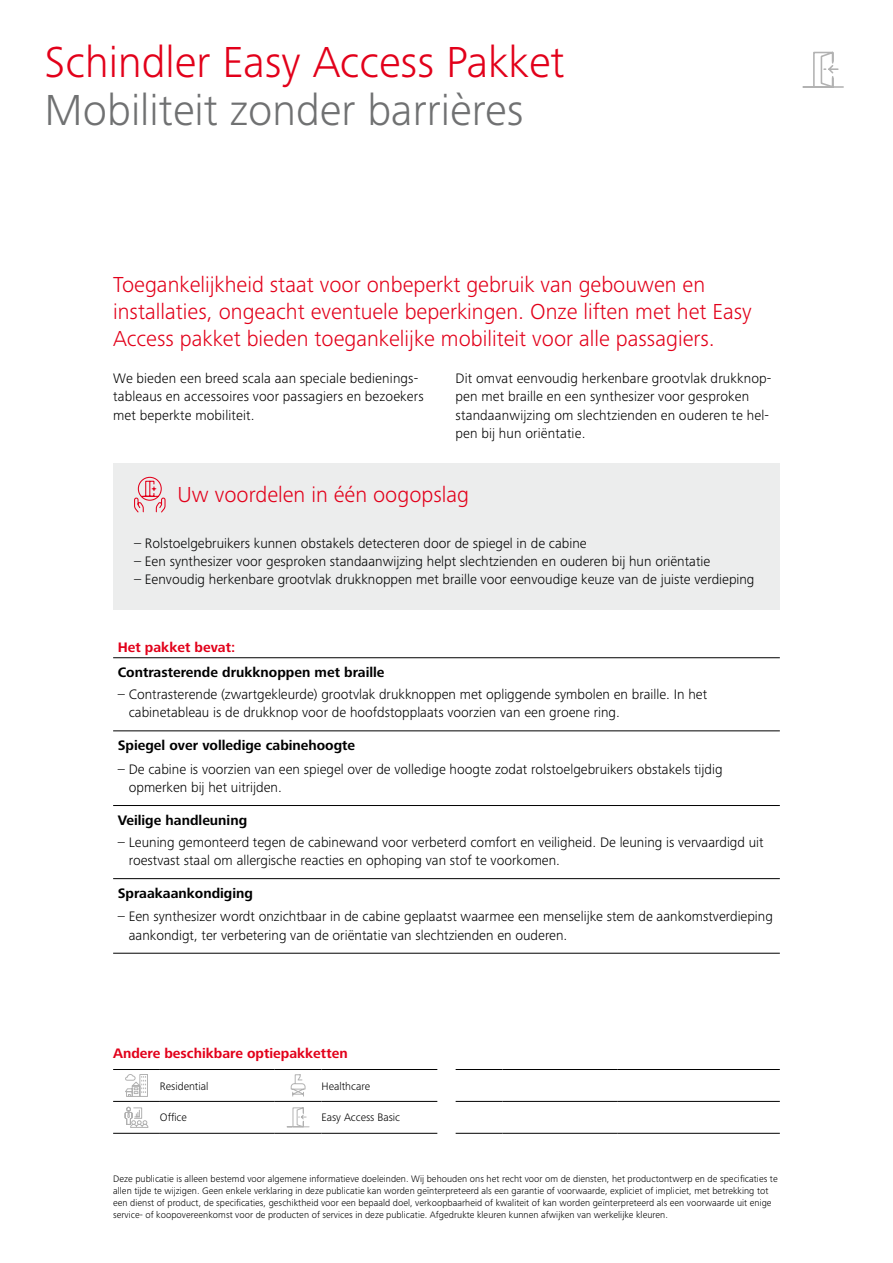
<style>
.page{position:relative;width:893px;height:1263px;background:#fff}
.page>*{position:absolute;margin:0;border:0;box-sizing:border-box;transform-origin:0 0}
.t1{font:300 45px "Frutiger Next LTW1 G";color:#e2001a}
.t2{font:300 45px "Frutiger Next LTW1 G";color:#707172}
.t3{font:300 22.5px/27px "Frutiger Next LTW1 G";color:#e2001a}
.t4{font:300 14.25px/18.3px "Frutiger Next LTW1 G";color:#000}
.t5{font:700 14.25px "Frutiger Next LTW1 G";color:#000}
.t6{font:700 14.25px "Frutiger Next LTW1 G";color:#e2001a}
.t7{font:300 11.25px "Frutiger Next LTW1 G";color:#000}
.t8{font:300 9.75px/12.1px "Frutiger Next LTW1 G";letter-spacing:.005em;color:#000}
</style>
<div class="page">
<hr style="left:113px;top:731px;width:667px;height:1px;background:#000">
<hr style="left:113px;top:805px;width:667px;height:1px;background:#000">
<hr style="left:113px;top:878px;width:667px;height:1px;background:#000">
<hr style="left:113px;top:657px;width:667px;height:1px;background:#000">
<hr style="left:113px;top:953px;width:667px;height:1px;background:#000">
<hr style="left:113px;top:1069px;width:47px;height:1px;background:#000">
<hr style="left:160px;top:1069px;width:115px;height:1px;background:#000">
<hr style="left:275px;top:1069px;width:46px;height:1px;background:#000">
<hr style="left:321px;top:1069px;width:116px;height:1px;background:#000">
<hr style="left:113px;top:1101px;width:47px;height:1px;background:#000">
<hr style="left:160px;top:1101px;width:115px;height:1px;background:#000">
<hr style="left:275px;top:1101px;width:46px;height:1px;background:#000">
<hr style="left:321px;top:1101px;width:116px;height:1px;background:#000">
<hr style="left:113px;top:1133px;width:47px;height:1px;background:#000">
<hr style="left:160px;top:1133px;width:115px;height:1px;background:#000">
<hr style="left:275px;top:1133px;width:46px;height:1px;background:#000">
<hr style="left:321px;top:1133px;width:116px;height:1px;background:#000">
<svg style="left:125px;top:1074px;width:23px;height:23px"></svg>
<svg style="left:290px;top:1074px;width:16px;height:23px"></svg>
<svg style="left:124px;top:1106px;width:25px;height:22px"></svg>
<svg style="left:286px;top:1107px;width:24px;height:21px"></svg>
<hr style="left:456px;top:1069px;width:46px;height:1px;background:#000">
<hr style="left:502px;top:1069px;width:115px;height:1px;background:#000">
<hr style="left:617px;top:1069px;width:47px;height:1px;background:#000">
<hr style="left:664px;top:1069px;width:116px;height:1px;background:#000">
<hr style="left:456px;top:1101px;width:46px;height:1px;background:#000">
<hr style="left:502px;top:1101px;width:115px;height:1px;background:#000">
<hr style="left:617px;top:1101px;width:47px;height:1px;background:#000">
<hr style="left:664px;top:1101px;width:116px;height:1px;background:#000">
<hr style="left:456px;top:1133px;width:46px;height:1px;background:#000">
<hr style="left:502px;top:1133px;width:115px;height:1px;background:#000">
<hr style="left:617px;top:1133px;width:47px;height:1px;background:#000">
<hr style="left:664px;top:1133px;width:116px;height:1px;background:#000">
<div style="left:113px;top:463px;width:667px;height:147px;background:#eceded"></div>
<svg style="left:134px;top:476px;width:32px;height:37px"></svg>
<svg style="left:802px;top:51px;width:42px;height:37px"></svg>
<h1 class="t1" style="left:45px;top:36px;width:522px">Schindler Easy Access Pakket</h1>
<h1 class="t2" style="left:45px;top:84px;width:480px">Mobiliteit zonder barrières</h1>
<h2 class="t3" style="left:113px;top:271px;width:640px">Toegankelijkheid staat voor onbeperkt gebruik van gebouwen en installaties, ongeacht eventuele beperkingen. Onze liften met het Easy<br>Access pakket bieden toegankelijke mobiliteit voor alle passagiers.</h2>
<p class="t4" style="left:113px;top:369px;width:312px">We bieden een breed scala aan speciale bedienings&shy;tableaus en accessoires voor passagiers en bezoekers met beperkte mobiliteit.</p>
<p class="t4" style="left:456px;top:369px;width:317px">Dit omvat eenvoudig herkenbare grootvlak drukknop&shy;pen met braille en een synthesizer voor gesproken standaanwijzing om slechtzienden en ouderen te hel&shy;pen bij hun oriëntatie.</p>
<h2 class="t3" style="left:178px;top:481px;width:293px">Uw voordelen in één oogopslag</h2>
<p class="t4" style="left:134px;top:534px;width:454px">– Rolstoelgebruikers kunnen obstakels detecteren door de spiegel in de cabine</p>
<p class="t4" style="left:134px;top:552px;width:578px">– Een synthesizer voor gesproken standaanwijzing helpt slechtzienden en ouderen bij hun oriëntatie</p>
<p class="t4" style="left:134px;top:570px;width:622px">– Eenvoudig herkenbare grootvlak drukknoppen met braille voor eenvoudige keuze van de juiste verdieping</p>
<p class="t6" style="left:118px;top:639px;width:119px">Het pakket bevat:</p>
<p class="t5" style="left:118px;top:664px;width:268px">Contrasterende drukknoppen met braille</p>
<p class="t4" style="left:129px;top:685px;width:580px;text-indent:-11px">– Contrasterende (zwartgekleurde) grootvlak drukknoppen met opliggende symbolen en braille. In het cabinetableau is de drukknop voor de hoofdstopplaats voorzien van een groene ring.</p>
<p class="t5" style="left:118px;top:737px;width:239px">Spiegel over volledige cabinehoogte</p>
<p class="t4" style="left:129px;top:760px;width:595px;text-indent:-11px">– De cabine is voorzien van een spiegel over de volledige hoogte zodat rolstoelgebruikers obstakels tijdig opmerken bij het uitrijden.</p>
<p class="t5" style="left:118px;top:812px;width:131px">Veilige handleuning</p>
<p class="t4" style="left:129px;top:833px;width:636px;text-indent:-11px">– Leuning gemonteerd tegen de cabinewand voor verbeterd comfort en veiligheid. De leuning is vervaardigd uit roestvast staal om allergische reacties en ophoping van stof te voorkomen.</p>
<p class="t5" style="left:118px;top:885px;width:137px">Spraakaankondiging</p>
<p class="t4" style="left:129px;top:907px;width:646px;text-indent:-11px">– Een synthesizer wordt onzichtbaar in de cabine geplaatst waarmee een menselijke stem de aankomstverdieping aankondigt, ter verbetering van de oriëntatie van slechtzienden en ouderen.</p>
<p class="t6" style="left:113px;top:1045px;width:236px">Andere beschikbare optiepakketten</p>
<p class="t7" style="left:160px;top:1079px;width:50px">Residential</p>
<p class="t7" style="left:321px;top:1079px;width:50px">Healthcare</p>
<p class="t7" style="left:160px;top:1111px;width:29px">Office</p>
<p class="t7" style="left:321px;top:1111px;width:80px">Easy Access Basic</p>
<p class="t8" style="left:113px;top:1172px;width:666px">Deze publicatie is alleen bestemd voor algemene informatieve doeleinden. Wij behouden ons het recht voor om de diensten, het productontwerp en de specificaties te allen tijde te wijzigen. Geen enkele verklaring in deze publicatie kan worden geïnterpreteerd als een garantie of voorwaarde, expliciet of impliciet, met betrekking tot een dienst of product, de specificaties, geschiktheid voor een bepaald doel, verkoopbaarheid of kwaliteit of kan worden geïnterpreteerd als een voorwaarde uit enige service- of koopovereenkomst voor de producten of services in deze publicatie. Afgedrukte kleuren kunnen afwijken van werkelijke kleuren.</p>
</div>
